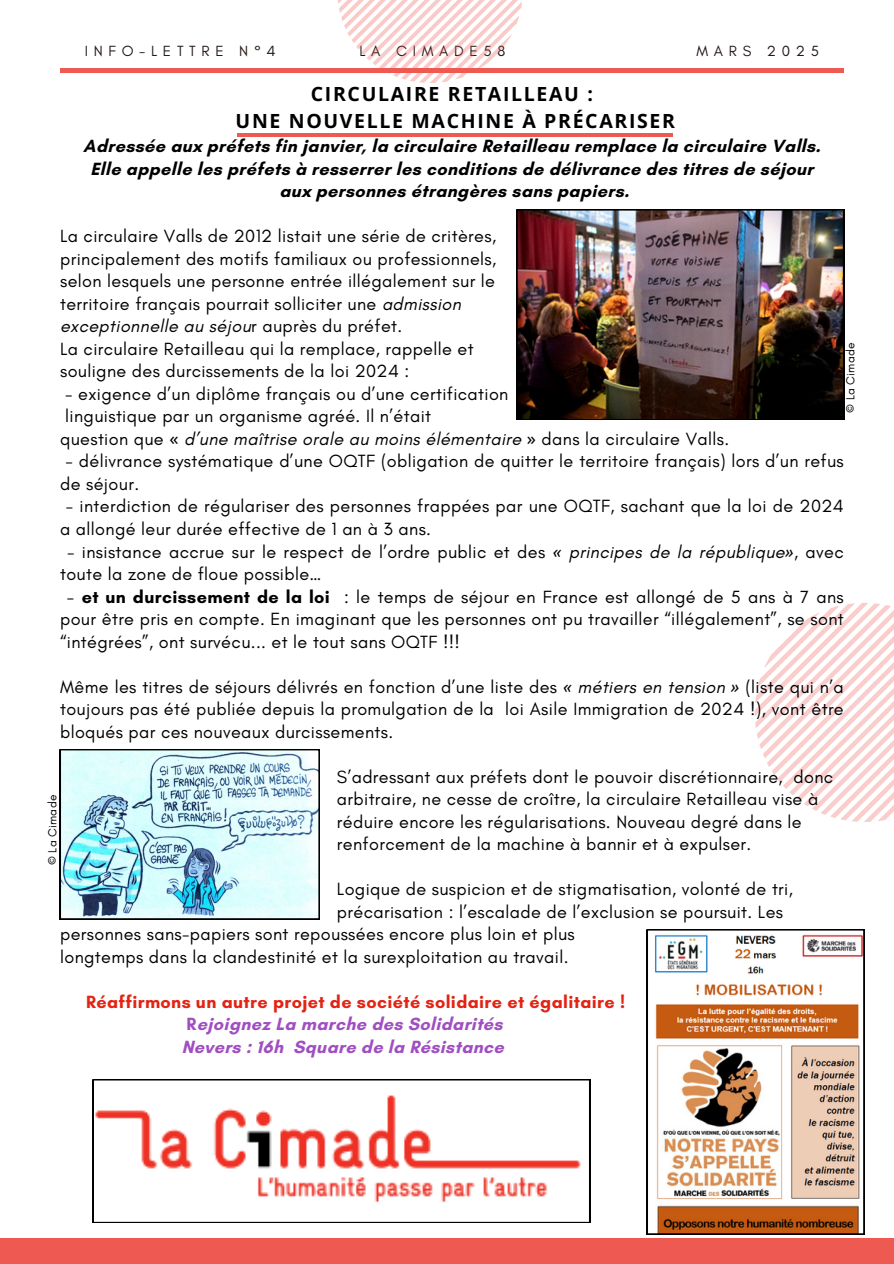
<style>
.page{position:relative;width:894px;height:1264px;background:#fff}
.page>*{position:absolute;margin:0;border:0;box-sizing:border-box;transform-origin:0 0}
.t1{font:700 19.5px/27px "Open Sans";letter-spacing:.085em;color:#000;text-align:center}
.t2{font:18px/22.5px "Glacial Indifference";letter-spacing:.02em;color:#000}
.t3{font:700 18px/22.5px "Glacial Indifference";letter-spacing:.02em;color:#000;text-align:center}
.t4{font:700 18px/22.5px "Glacial Indifference";letter-spacing:.02em;color:#a04ec1}
.t5{font:15px "Glacial Indifference";letter-spacing:.38em;color:#231815}
.t6{font:12px "Glacial Indifference";letter-spacing:.02em;color:#000}
.s1{font-style:italic}
.s2{font-family:"Noto Sans"}
.s3{font-family:"Noto Sans";font-style:italic}
.s4{font-weight:700}
.s5{color:#e32313}
</style>
<div class="page">
<svg style="left:337px;top:0;width:185px;height:83px"></svg>
<div style="left:0;top:1238px;width:893px;height:25px;background:#ee5952"></div>
<svg style="left:754px;top:603px;width:139px;height:219px"></svg>
<div style="left:60px;top:68px;width:783px;height:5px;background:#ee5952"></div>
<hr style="left:237px;top:133px;width:436px;height:3px;background:#ee5952">
<img style="left:516px;top:209px;width:327px;height:211px">
<img style="left:60px;top:749px;width:259px;height:170px">
<svg style="left:93px;top:1079px;width:497px;height:143px"></svg>
<svg style="left:646px;top:929px;width:217px;height:305px"></svg>
<p class="t5" style="left:85px;top:42px;width:192px">INFO-LETTRE N°4</p>
<p class="t5" style="left:359px;top:42px;width:147px">LA CIMADE58</p>
<p class="t5" style="left:696px;top:42px;width:124px">MARS 2025</p>
<h3 class="t1" style="left:235px;top:80px;width:441px">CIRCULAIRE RETAILLEAU :<br>UNE NOUVELLE MACHINE À PRÉCARISER</h3>
<h4 class="t3" style="left:83px;top:135px;width:738px">Adressée aux préfets fin janvier, la circulaire Retailleau remplace la circulaire Valls.<br>Elle appelle les préfets à resserrer les conditions de délivrance des titres de séjour aux personnes étrangères sans papiers.</h4>
<p class="t2" style="left:60px;top:225px;width:437px">La circulaire Valls de 2012 listait une série de critères, principalement des motifs familiaux ou professionnels, selon lesquels une personne entrée illégalement sur le territoire français pourrait solliciter une <span class="s1">admission exceptionnelle au séjou</span>r auprès du préfet.<br>La circulaire Retailleau qui la remplace, rappelle et souligne des durcissements de la loi 2024 :</p>
<p class="t2" style="left:60px;top:382px;width:670px">- exigence d’un diplôme français ou d’une certification<br>linguistique par un organisme agréé. Il n’était<br>question que <span class="s2">«</span> <span class="s1">d’une maîtrise orale au moins élémentaire</span> <span class="s2">»</span> dans la circulaire Valls.</p>
<p class="t2" style="left:60px;top:450px;width:785px;text-indent:6px">- délivrance systématique d’une OQTF (obligation de quitter le territoire français) lors d’un refus de séjour.</p>
<p class="t2" style="left:60px;top:495px;width:785px;text-indent:6px">- interdiction de régulariser des personnes frappées par une OQTF, sachant que la loi de 2024 a allongé leur durée effective de 1 an à 3 ans.</p>
<p class="t2" style="left:60px;top:540px;width:785px;text-indent:7px">- insistance accrue sur le respect de l’ordre public et des <span class="s3">«</span> <span class="s1">principes de la république</span><span class="s3">»</span>, avec toute la zone de floue possible…</p>
<p class="t2" style="left:60px;top:585px;width:785px;text-align:justify;text-indent:7px">- <span class="s4">et un durcissement de la loi</span> : le temps de séjour en France est allongé de 5 ans à 7 ans pour être pris en compte. En imaginant que les personnes ont pu travailler “illégalement”, se sont “intégrées”, ont survécu... et le tout sans OQTF !!!</p>
<h1 class="t2" style="left:60px;top:675px;width:785px;text-align:justify">Même les titres de séjours délivrés en fonction d’une liste des <span class="s3">«</span> <span class="s1">métiers en tension</span> <span class="s3">»</span> (liste qui n’a toujours pas été publiée depuis la promulgation de la loi Asile Immigration de 2024 !), vont être bloqués par ces nouveaux durcissements.</h1>
<p class="t2" style="left:337px;top:765px;width:497px">S’adressant aux préfets dont le pouvoir discrétionnaire, donc arbitraire, ne cesse de croître, la circulaire Retailleau vise à réduire encore les régularisations. Nouveau degré dans le renforcement de la machine à bannir et à expulser.</p>
<h2 class="t2" style="left:337px;top:877px;width:457px">Logique de suspicion et de stigmatisation, volonté de tri,</h2>
<h2 class="t2" style="left:337px;top:900px;width:447px">précarisation : l’escalade de l’exclusion se poursuit. Les</h2>
<h2 class="t2" style="left:60px;top:922px;width:516px">personnes sans-papiers sont repoussées encore plus loin et plus</h2>
<h2 class="t2" style="left:60px;top:945px;width:509px">longtemps dans la clandestinité et la surexploitation au travail.</h2>
<h3 class="t4" style="left:182px;top:990px;width:444px;text-indent:-95px"><span class="s5">Réaffirmons un autre projet de société solidaire et égalitaire !<br></span>Rejoignez La marche des Solidarités<br>Nevers : 16h Square de la Résistance</h3>
<h3 class="t6" style="left:842px;top:413px;width:72px;rotate:-90deg">© La Cimade</h3>
<h3 class="t6" style="left:45px;top:865px;width:72px;rotate:-90deg">© La Cimade</h3>
</div>
